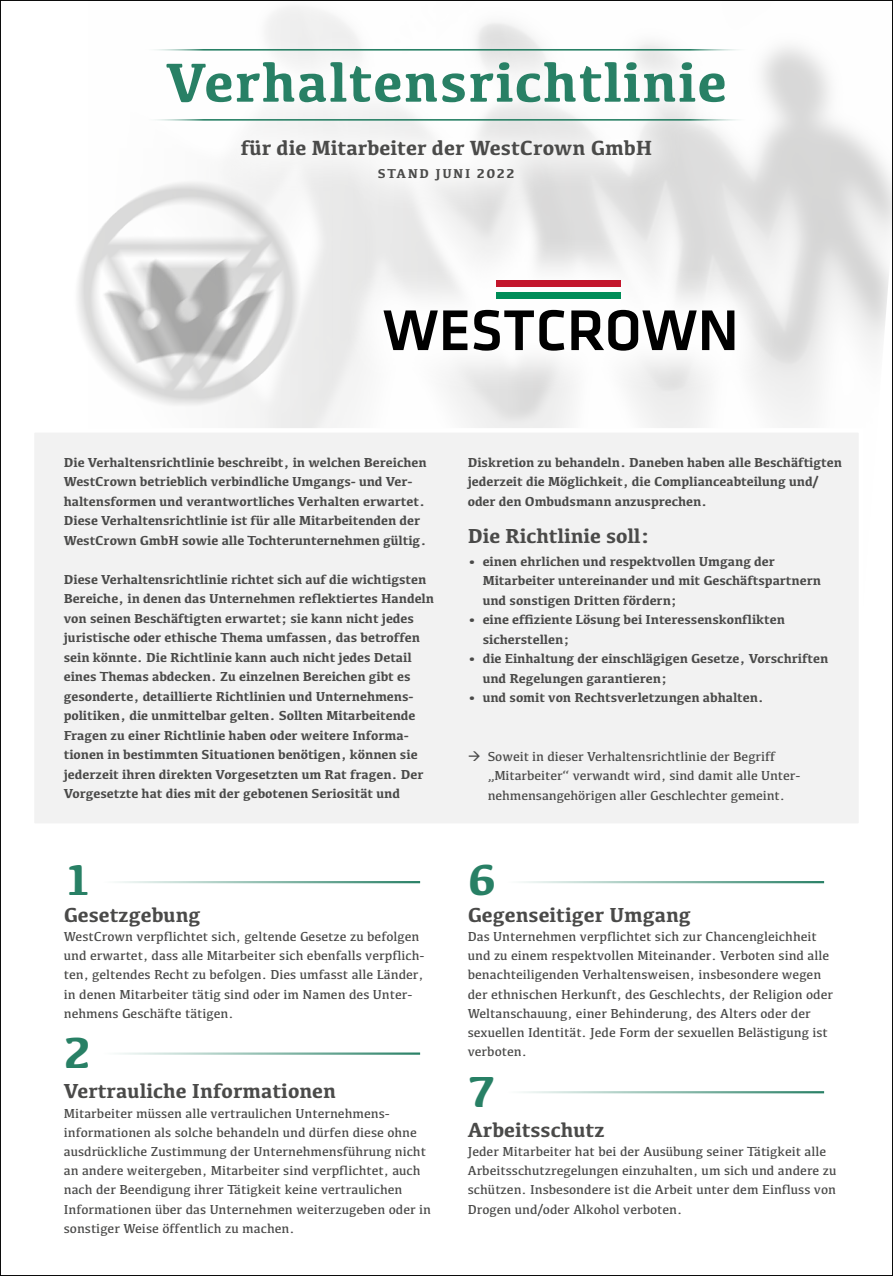
<style>
.page{position:relative;width:893px;height:1276px;background:#fff}
.page>*{position:absolute;margin:0;border:0;box-sizing:border-box;transform-origin:0 0}
.t1{font:700 56.85px "Kefa";letter-spacing:.02em;color:#288065}
.t2{font:700 45px "Kefa";color:#288065}
.t3{font:700 21.3px "Kefa";color:#4a4a49}
.t4{font:700 21px "Kefa";color:#4a4a49}
.t5{font:700 13.5px/19.5px "Kefa";letter-spacing:-.005em;color:#4a4a49}
.t6{font:13.5px/19.2px "Kefa";color:#4a4a49}
.t7{font:700 13.2px "Kefa";letter-spacing:.12em;color:#4a4a49}
</style>
<div class="page">
<div style="left:30px;top:428px;width:833px;height:400px;background:#f2f2f2;border:4px solid #fff"></div>
<svg style="left:164px;top:26px;width:596px;height:190px"></svg>
<hr style="left:142px;top:49px;width:609px;height:2px;background:#288065">
<hr style="left:142px;top:119px;width:609px;height:2px;background:#288065">
<svg style="left:340px;top:234px;width:440px;height:162px;fill:#f4f4f4"></svg>
<svg style="left:383px;top:310px;width:84px;height:40px"></svg>
<svg style="left:474px;top:310px;width:90px;height:41px"></svg>
<svg style="left:571px;top:310px;width:163px;height:41px"></svg>
<div style="left:497px;top:292px;width:124px;height:6px;background:#008d58"></div>
<div style="left:497px;top:280px;width:124px;height:6px;background:#c3162c"></div>
<hr style="left:101px;top:881px;width:319px;height:2px;background:#288065">
<hr style="left:505px;top:881px;width:319px;height:2px;background:#288065">
<hr style="left:505px;top:1091px;width:319px;height:2px;background:#288065">
<hr style="left:101px;top:1052px;width:319px;height:2px;background:#288065">
<img style="left:43px;top:149px;width:290px;height:284px">
<img style="left:82px;top:202px;width:212px;height:211px">
<h1 class="t1" style="left:166px;top:45px;width:562px">Verhaltensrichtlinie</h1>
<h3 class="t3" style="left:241px;top:134px;width:413px">für die Mitarbeiter der WestCrown GmbH</h3>
<p class="t7" style="left:378px;top:165px;width:138px">STAND JUNI 2022</p>
<p class="t5" style="left:64px;top:451px;width:364px">Die Verhaltensrichtlinie beschreibt, in welchen Bereichen WestCrown betrieblich verbindliche Umgangs- und Ver&shy;haltensformen und verantwortliches Verhalten erwartet.<br>Diese Verhaltensrichtlinie ist für alle Mitarbeitenden der WestCrown GmbH sowie alle Tochterunternehmen gültig.</p>
<p class="t5" style="left:64px;top:568px;width:372px">Diese Verhaltensrichtlinie richtet sich auf die wichtigsten Bereiche, in denen das Unternehmen reflektiertes Handeln von seinen Beschäftigten erwartet; sie kann nicht jedes juristische oder ethische Thema umfassen, das betroffen sein könnte. Die Richtlinie kann auch nicht jedes Detail eines Themas abdecken. Zu einzelnen Bereichen gibt es gesonderte, detaillierte Richtlinien und Unternehmens&shy;politiken, die unmittelbar gelten. Sollten Mitarbeitende Fragen zu einer Richtlinie haben oder weitere Informa&shy;tionen in bestimmten Situationen benötigen, können sie jederzeit ihren direkten Vorgesetzten um Rat fragen. Der Vorgesetzte hat dies mit der gebotenen Seriosität und</p>
<p class="t5" style="left:468px;top:451px;width:376px">Diskretion zu behandeln. Daneben haben alle Beschäftigten jederzeit die Möglichkeit, die Complianceabteilung und/ oder den Ombudsmann anzusprechen.</p>
<h3 class="t4" style="left:468px;top:522px;width:184px">Die Richtlinie soll:</h3>
<p class="t5" style="left:483px;top:550px;width:340px;text-indent:-15px">• einen ehrlichen und respektvollen Umgang der<br>Mitarbeiter untereinander und mit Geschäftspartnern und sonstigen Dritten fördern;</p>
<p class="t5" style="left:483px;top:609px;width:304px;text-indent:-15px">• eine effiziente Lösung bei Interessenskonflikten sicherstellen;</p>
<p class="t5" style="left:483px;top:648px;width:347px;text-indent:-15px">• die Einhaltung der einschlägigen Gesetze, Vorschriften und Regelungen garantieren;</p>
<p class="t5" style="left:468px;top:687px;width:298px">• und somit von Rechtsverletzungen abhalten.</p>
<p class="t6" style="left:488px;top:746px;width:314px;text-indent:-20px">→ Soweit in dieser Verhaltensrichtlinie der Begriff „Mitarbeiter“ verwandt wird, sind damit alle Unter&shy;nehmensangehörigen aller Geschlechter gemeint.</p>
<h2 class="t2" style="left:64px;top:849px;width:30px">1</h2>
<h2 class="t2" style="left:468px;top:849px;width:30px">6</h2>
<h3 class="t4" style="left:64px;top:900px;width:138px">Gesetzgebung</h3>
<p class="t6" style="left:64px;top:926px;width:362px">WestCrown verpflichtet sich, geltende Gesetze zu befolgen und erwartet, dass alle Mitarbeiter sich ebenfalls verpflich&shy;ten, geltendes Recht zu befolgen. Dies umfasst alle Länder, in denen Mitarbeiter tätig sind oder im Namen des Unter&shy;nehmens Geschäfte tätigen.</p>
<h2 class="t2" style="left:64px;top:1023px;width:30px">2</h2>
<h3 class="t4" style="left:64px;top:1077px;width:274px">Vertrauliche Informationen</h3>
<p class="t6" style="left:64px;top:1103px;width:369px">Mitarbeiter müssen alle vertraulichen Unternehmens&shy;informationen als solche behandeln und dürfen diese ohne ausdrückliche Zustimmung der Unternehmensführung nicht an andere weitergeben, Mitarbeiter sind verpflichtet, auch nach der Beendigung ihrer Tätigkeit keine vertraulichen Informationen über das Unternehmen weiterzugeben oder in sonstiger Weise öffentlich zu machen.</p>
<h3 class="t4" style="left:468px;top:900px;width:225px">Gegenseitiger Umgang</h3>
<p class="t6" style="left:468px;top:926px;width:367px">Das Unternehmen verpflichtet sich zur Chancengleichheit und zu einem respektvollen Miteinander. Verboten sind alle benachteiligenden Verhaltensweisen, insbesondere wegen der ethnischen Herkunft, des Geschlechts, der Religion oder Weltanschauung, einer Behinderung, des Alters oder der sexuellen Identität. Jede Form der sexuellen Belästigung ist verboten.</p>
<h2 class="t2" style="left:468px;top:1061px;width:30px">7</h2>
<h3 class="t4" style="left:468px;top:1115px;width:138px">Arbeitsschutz</h3>
<p class="t6" style="left:468px;top:1141px;width:370px">Jeder Mitarbeiter hat bei der Ausübung seiner Tätigkeit alle Arbeitsschutzregelungen einzuhalten, um sich und andere zu schützen. Insbesondere ist die Arbeit unter dem Einfluss von Drogen und/oder Alkohol verboten.</p>
</div>
